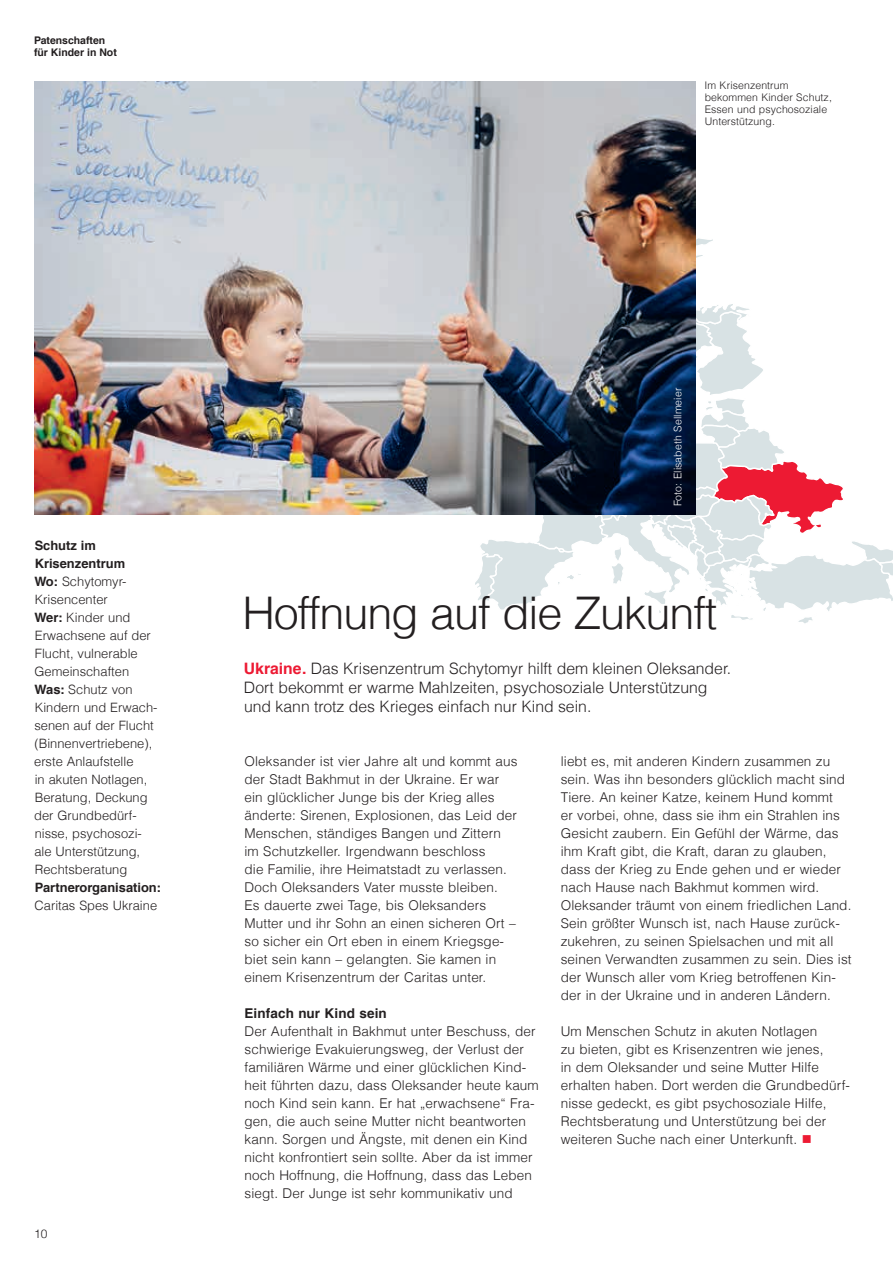
<style>
.page{position:relative;width:893px;height:1263px;background:#fff}
.page>*{position:absolute;margin:0;border:0;box-sizing:border-box;transform-origin:0 0}
.t1{font:300 45px "Helvetica LT Com";letter-spacing:-.025em;color:#231f20}
.t2{font:300 15.75px/18.8px "Helvetica LT Com";color:#231f20}
.t3{font:300 13.5px/18px "Helvetica LT Com";letter-spacing:.01em;color:#231f20}
.t4{font:700 13.5px "Helvetica LT Com";letter-spacing:.01em;color:#231f20}
.t5{font:300 12.9px/18px "Helvetica LT Com";color:#231f20}
.t6{font:700 12.9px "Helvetica LT Com";color:#231f20}
.t7{font:300 12px "Helvetica LT Com";color:#231f20}
.t8{font:300 10.5px/12px "Helvetica LT Com";letter-spacing:.01em;color:#231f20}
.t9{font:700 10.5px/12px "Helvetica LT Com";color:#231f20}
.t10{font:300 10.5px "Helvetica LT Com";letter-spacing:.01em;color:#fff}
.s1{font-weight:700}
.s2{font-weight:700;color:#ed1a33}
.s3{color:#ed1a33}
</style>
<div class="page">
<svg style="left:695px;top:236px;width:18px;height:29px"></svg>
<svg style="left:475px;top:302px;width:418px;height:321px"></svg>
<img style="left:34px;top:82px;width:661px;height:433px">
<p class="t9" style="left:34px;top:34px;width:84px">Patenschaften für Kinder in Not</p>
<p class="t8" style="left:704px;top:79px;width:129px">Im Krisenzentrum bekommen Kinder Schutz,<br>Essen und psychosoziale<br>Unterstützung.</p>
<p class="t5" style="left:34px;top:536px;width:125px"><span class="s1">Schutz im<br>Krisenzentrum<br>Wo:</span> Schytomyr-<br>Krisencenter<br><span class="s1">Wer:</span> Kinder und<br>Erwachsene auf der<br>Flucht, vulnerable<br>Gemeinschaften<br><span class="s1">Was:</span> Schutz von<br>Kindern und Erwach&shy;senen auf der Flucht (Binnenvertriebene), erste Anlaufstelle<br>in akuten Notlagen,<br>Beratung, Deckung der Grundbedürf&shy;nisse, psychosozi&shy;ale Unterstützung,<br>Rechtsberatung</p>
<p class="t6" style="left:35px;top:879px;width:128px">Partnerorganisation:</p>
<p class="t5" style="left:35px;top:896px;width:124px">Caritas Spes Ukraine</p>
<p class="t7" style="left:34px;top:1226px;width:15px">10</p>
<p class="t10" style="left:671px;top:506px;width:120px;rotate:-90deg">Foto: Elisabeth Sellmeier</p>
<h1 class="t1" style="left:242px;top:585px;width:476px">Hoffnung auf die Zukunft</h1>
<p class="t2" style="left:244px;top:659px;width:489px"><span class="s2">Ukraine.</span> Das Krisenzentrum Schytomyr hilft dem kleinen Oleksander.<br>Dort bekommt er warme Mahlzeiten, psychosoziale Unterstützung und kann trotz des Krieges einfach nur Kind sein.</p>
<p class="t3" style="left:244px;top:752px;width:274px">Oleksander ist vier Jahre alt und kommt aus der Stadt Bakhmut in der Ukraine. Er war ein glücklicher Junge bis der Krieg alles änderte: Sirenen, Explosionen, das Leid der Menschen, ständiges Bangen und Zittern im Schutzkeller. Irgendwann beschloss<br>die Familie, ihre Heimatstadt zu verlassen.<br>Doch Oleksanders Vater musste bleiben.<br>Es dauerte zwei Tage, bis Oleksanders Mutter und ihr Sohn an einen sicheren Ort – so sicher ein Ort eben in einem Kriegsge&shy;biet sein kann – gelangten. Sie kamen in einem Krisenzentrum der Caritas unter.</p>
<p class="t4" style="left:244px;top:1005px;width:144px">Einfach nur Kind sein</p>
<p class="t3" style="left:244px;top:1022px;width:296px">Der Aufenthalt in Bakhmut unter Beschuss, der schwierige Evakuierungsweg, der Verlust der familiären Wärme und einer glücklichen Kind&shy;heit führten dazu, dass Oleksander heute kaum noch Kind sein kann. Er hat „erwachsene“ Fra&shy;gen, die auch seine Mutter nicht beantworten kann. Sorgen und Ängste, mit denen ein Kind nicht konfrontiert sein sollte. Aber da ist immer noch Hoffnung, die Hoffnung, dass das Leben siegt. Der Junge ist sehr kommunikativ und</p>
<p class="t3" style="left:561px;top:752px;width:292px">liebt es, mit anderen Kindern zusammen zu sein. Was ihn besonders glücklich macht sind Tiere. An keiner Katze, keinem Hund kommt<br>er vorbei, ohne, dass sie ihm ein Strahlen ins Gesicht zaubern. Ein Gefühl der Wärme, das ihm Kraft gibt, die Kraft, daran zu glauben, dass der Krieg zu Ende gehen und er wieder nach Hause nach Bakhmut kommen wird.<br>Oleksander träumt von einem friedlichen Land.<br>Sein größter Wunsch ist, nach Hause zurück&shy;zukehren, zu seinen Spielsachen und mit all seinen Verwandten zusammen zu sein. Dies ist der Wunsch aller vom Krieg betroffenen Kin&shy;der in der Ukraine und in anderen Ländern.</p>
<p class="t3" style="left:561px;top:1022px;width:291px">Um Menschen Schutz in akuten Notlagen<br>zu bieten, gibt es Krisenzentren wie jenes,<br>in dem Oleksander und seine Mutter Hilfe erhalten haben. Dort werden die Grundbedürf&shy;nisse gedeckt, es gibt psychosoziale Hilfe, Rechtsberatung und Unterstützung bei der weiteren Suche nach einer Unterkunft. <span class="s3">■</span></p>
</div>
